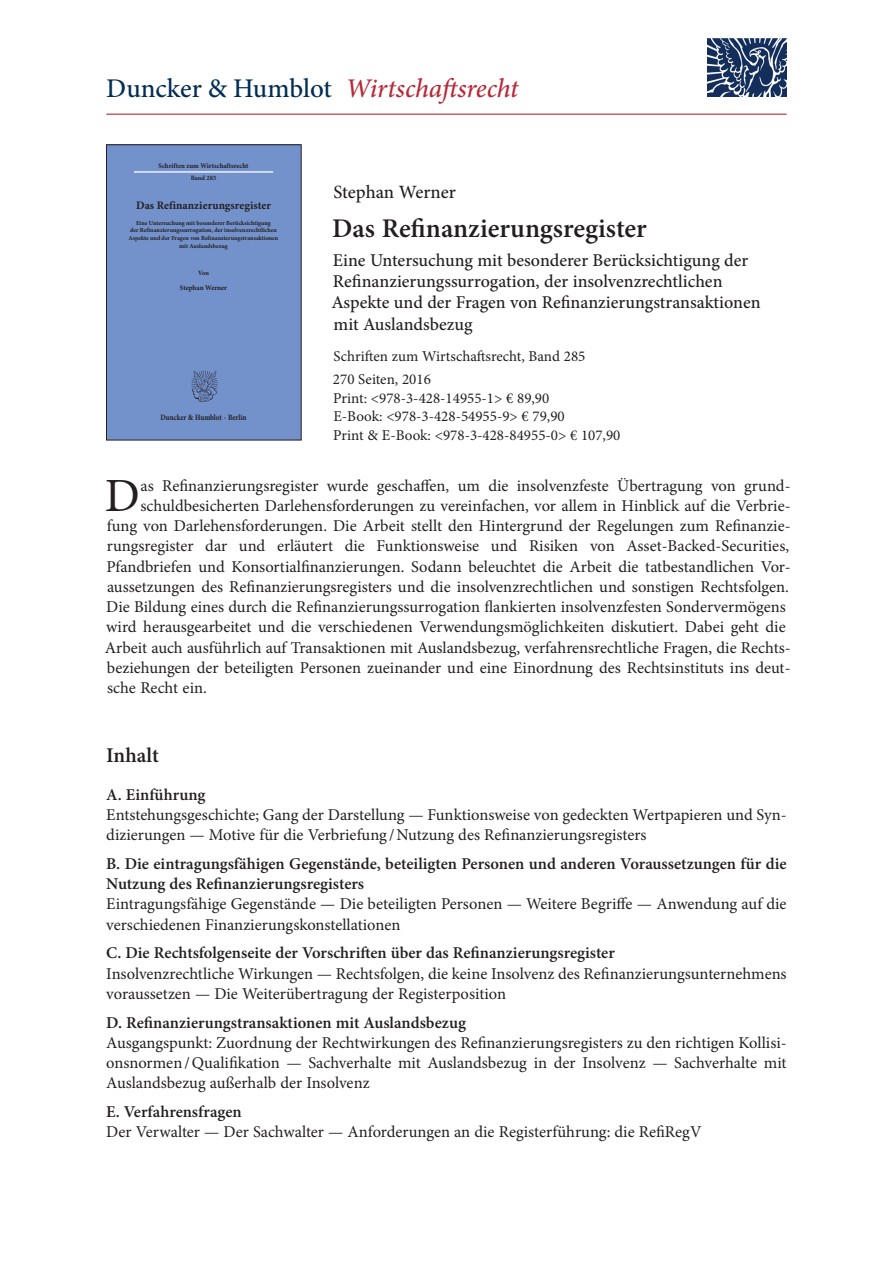
<style>
.page{position:relative;width:893px;height:1263px;background:#fff}
.page>*{position:absolute;margin:0;border:0;box-sizing:border-box;transform-origin:0 0}
.t1{font:47.7px "Minion Pro";color:#231f20}
.t2{font:italic 500 27px "Minion Pro";letter-spacing:-.01em;color:#b72837}
.t3{font:600 27px "Minion Pro";color:#231f20}
.t4{font:600 21px "Minion Pro";color:#231f20}
.t5{font:500 18.75px "Minion Pro";letter-spacing:-.005em;color:#231f20}
.t6{font:500 18px/21px "Minion Pro";color:#231f20}
.t7{font:16.5px/20.2px "Minion Pro";color:#231f20}
.t8{font:600 16.5px/20.2px "Minion Pro";color:#231f20}
.t9{font:15px/18.8px "Minion Pro";color:#231f20}
.t10{font:700 11.4px "Minion Pro";letter-spacing:.005em;color:#231f20}
.t11{font:700 8.1px "Minion Pro";letter-spacing:-.005em;color:#231f20;scale:.86 1}
.t12{font:700 7.2px "Minion Pro";color:#231f20}
.t13{font:700 7.05px "Minion Pro";letter-spacing:.005em;color:#231f20;scale:.96 1}
.t14{font:700 6.6px "Minion Pro";color:#231f20}
.t15{font:700 6.45px "Minion Pro";color:#231f20}
.t16{font:700 6.15px/7.6px "Minion Pro";color:#231f20;text-align:center}
.s1{font-style:normal;color:#002d56}
</style>
<div class="page">
<div style="left:106px;top:145px;width:195px;height:295px;background:#7391ca"></div>
<hr style="left:134px;top:171px;width:139px;height:2px;background:#fff">
<img style="left:191px;top:370px;width:27px;height:32px">
<div style="left:106px;top:145px;width:195px;height:295px;border:1px solid #231f20"></div>
<img style="left:707px;top:38px;width:79px;height:59px">
<hr style="left:106px;top:114px;width:681px;height:1px;background:#b72837">
<h2 class="t2" style="left:106px;top:70px;width:414px"><span class="s1">Duncker &amp; Humblot</span> Wirtschaftsrecht</h2>
<p class="t13" style="left:159px;top:161px;width:95px">Schriften zum Wirtschaftsrecht</p>
<p class="t14" style="left:191px;top:173px;width:27px">Band 285</p>
<p class="t10" style="left:136px;top:197px;width:136px">Das Refinanzierungsregister</p>
<p class="t16" style="left:129px;top:219px;width:151px">Eine Untersuchung mit besonderer Berücksichtigung<br>der Refinanzierungssurrogation, der insolvenzrechtlichen Aspekte und der Fragen von Refinanzierungstransaktionen mit Auslandsbezug</p>
<p class="t15" style="left:198px;top:269px;width:12px">Von</p>
<p class="t12" style="left:180px;top:282px;width:49px">Stephan Werner</p>
<p class="t11" style="left:160px;top:411px;width:102px">Duncker &amp; Humblot · Berlin</p>
<p class="t5" style="left:333px;top:180px;width:124px">Stephan Werner</p>
<h2 class="t3" style="left:332px;top:210px;width:316px">Das Refinanzierungsregister</h2>
<p class="t6" style="left:331px;top:250px;width:431px">Eine Untersuchung mit besonderer Berücksichtigung der Refinanzierungssurrogation, der insolvenzrechtlichen Aspekte und der Fragen von Refinanzierungstransaktionen mit Auslandsbezug</p>
<p class="t9" style="left:333px;top:345px;width:254px;line-height:23px">Schriften zum Wirtschaftsrecht, Band 285<br>270 Seiten, 2016</p>
<p class="t9" style="left:333px;top:389px;width:289px">Print: &lt;978-3-428-14955-1&gt; € 89,90<br>E-Book: &lt;978-3-428-54955-9&gt; € 79,90<br>Print &amp; E-Book: &lt;978-3-428-84955-0&gt; € 107,90</p>
<h1 class="t1" style="left:105px;top:464px;width:37px">D</h1>
<p class="t7" style="left:140px;top:475px;width:652px">as Refinanzierungsregister wurde geschaffen, um die insolvenzfeste Übertragung von grund-</p>
<p class="t7" style="left:140px;top:495px;width:652px">schuldbesicherten Darlehensforderungen zu vereinfachen, vor allem in Hinblick auf die Verbrie-</p>
<p class="t7" style="left:107px;top:516px;width:685px">fung von Darlehensforderungen. Die Arbeit stellt den Hintergrund der Regelungen zum Refinanzie-</p>
<p class="t7" style="left:107px;top:536px;width:684px">rungsregister dar und erläutert die Funktionsweise und Risiken von Asset-Backed-Securities,</p>
<p class="t7" style="left:106px;top:556px;width:686px">Pfandbriefen und Konsortialfinanzierungen. Sodann beleuchtet die Arbeit die tatbestandlichen Vor-</p>
<p class="t7" style="left:107px;top:576px;width:683px">aussetzungen des Refinanzierungsregisters und die insolvenzrechtlichen und sonstigen Rechtsfolgen.</p>
<p class="t7" style="left:106px;top:597px;width:681px">Die Bildung eines durch die Refinanzierungssurrogation flankierten insolvenzfesten Sondervermögens</p>
<p class="t7" style="left:106px;top:617px;width:681px">wird herausgearbeitet und die verschiedenen Verwendungsmöglichkeiten diskutiert. Dabei geht die</p>
<p class="t7" style="left:105px;top:637px;width:687px">Arbeit auch ausführlich auf Transaktionen mit Auslandsbezug, verfahrensrechtliche Fragen, die Rechts-</p>
<p class="t7" style="left:107px;top:657px;width:685px">beziehungen der beteiligten Personen zueinander und eine Einordnung des Rechtsinstituts ins deut-</p>
<p class="t7" style="left:107px;top:678px;width:101px">sche Recht ein.</p>
<p class="t4" style="left:106px;top:741px;width:54px">Inhalt</p>
<p class="t8" style="left:106px;top:784px;width:101px">A. Einführung</p>
<p class="t7" style="left:106px;top:804px;width:682px">Entstehungsgeschichte; Gang der Darstellung — Funktionsweise von gedeckten Wertpapieren und Syn&shy;dizierungen — Motive für die Verbriefung /Nutzung des Refinanzierungsregisters</p>
<p class="t8" style="left:106px;top:853px;width:682px">B. Die eintragungsfähigen Gegenstände, beteiligten Personen und anderen Voraussetzungen für die<br>Nutzung des Refinanzierungsregisters</p>
<p class="t7" style="left:106px;top:894px;width:682px">Eintragungsfähige Gegenstände — Die beteiligten Personen — Weitere Begriffe — Anwendung auf die verschiedenen Finanzierungskonstellationen</p>
<p class="t8" style="left:106px;top:943px;width:510px">C. Die Rechtsfolgenseite der Vorschriften über das Refinanzierungsregister</p>
<p class="t7" style="left:106px;top:963px;width:682px">Insolvenzrechtliche Wirkungen — Rechtsfolgen, die keine Insolvenz des Refinanzierungsunternehmens voraussetzen — Die Weiterübertragung der Registerposition</p>
<p class="t8" style="left:106px;top:1012px;width:361px">D. Refinanzierungstransaktionen mit Auslandsbezug</p>
<p class="t7" style="left:106px;top:1032px;width:682px;text-align:justify">Ausgangspunkt: Zuordnung der Rechtwirkungen des Refinanzierungsregisters zu den richtigen Kollisi&shy;onsnormen/Qualifikation — Sachverhalte mit Auslandsbezug in der Insolvenz — Sachverhalte mit Auslandsbezug außerhalb der Insolvenz</p>
<p class="t8" style="left:106px;top:1101px;width:137px">E. Verfahrensfragen</p>
<p class="t7" style="left:106px;top:1122px;width:597px">Der Verwalter — Der Sachwalter — Anforderungen an die Registerführung: die RefiRegV</p>
</div>
